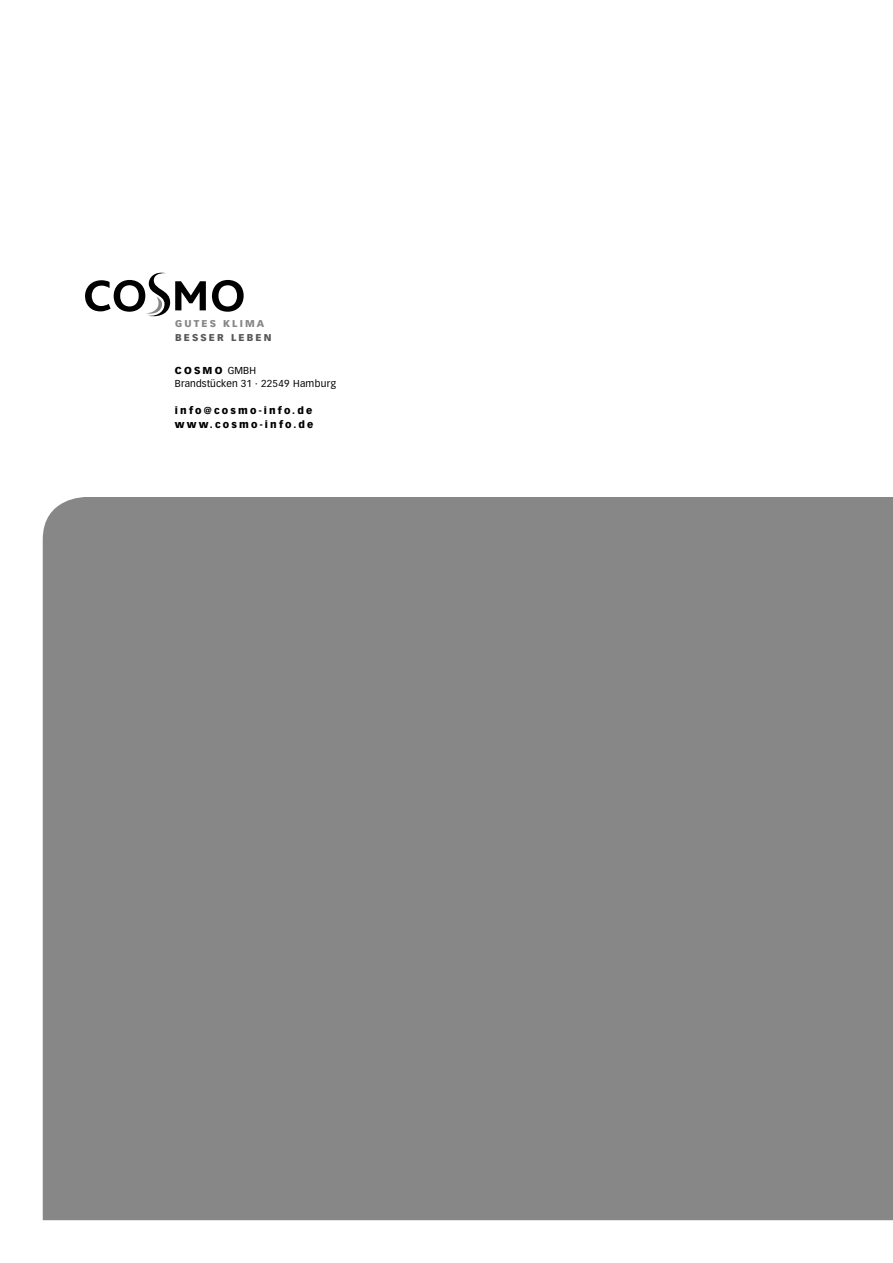
<style>
.page{position:relative;width:893px;height:1263px;background:#fff}
.page>*{position:absolute;margin:0;border:0;box-sizing:border-box;transform-origin:0 0}
.t1{font:9.9px/13.5px "Vectora LH";letter-spacing:.01em;color:#000}
.t2{font:900 9.9px/13.5px "Vectora LH";letter-spacing:.22em;color:#000}
.t3{font:900 9.75px "Vectora LH";letter-spacing:.22em;color:#575756}
.t4{font:900 9.75px "Vectora LH";letter-spacing:.22em;color:#878787}
.s1{font-weight:900}
.s2{font-weight:300}
</style>
<div class="page">
<div style="left:43px;top:497px;width:850px;height:723px;background:#878787"></div>
<svg style="left:212px;top:280px;width:32px;height:32px"></svg>
<svg style="left:85px;top:272px;width:121px;height:45px"></svg>
<p class="t4" style="left:175px;top:317px;width:91px">GUTES KLIMA</p>
<p class="t3" style="left:175px;top:331px;width:98px">BESSER LEBEN</p>
<p class="t1" style="left:175px;top:363px;width:163px"><span class="s1">COSMO</span> GMBH<br>Brandstücken 31 <span class="s2">·</span> 22549 Hamburg</p>
<p class="t2" style="left:175px;top:404px;width:140px">info@cosmo-info.de www.cosmo-info.de</p>
</div>
